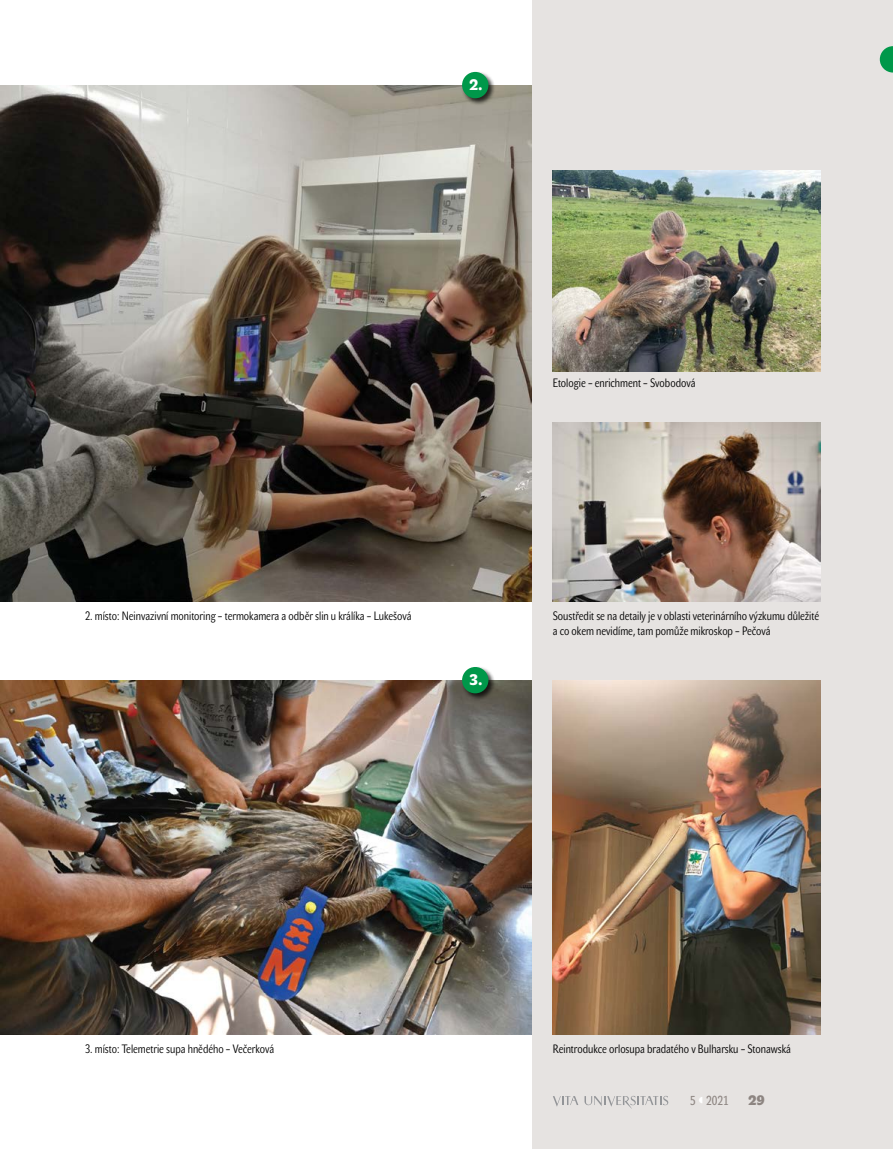
<style>
.page{position:relative;width:893px;height:1149px;background:#fff}
.page>*{position:absolute;margin:0;border:0;box-sizing:border-box;transform-origin:0 0}
.Normální{font:15px "John Sans Black Pro";color:#fff}
.t1{font:700 13.5px "John Sans Heavy Pro";color:#8d8581}
.t2{font:12.9px "John Sans Cond Text Pro";color:#8d8581}
.popisek{font:12px/15.8px "John Sans Cond Lite Pro";color:#000}
</style>
<div class="page">
<div style="left:0;top:0;width:893px;height:1148px;background:#e6e3e1"></div>
<div style="left:0;top:0;width:531px;height:1148px;background:#fff"></div>
<svg style="left:880px;top:46px;width:13px;height:26px"></svg>
<img style="left:0;top:85px;width:531px;height:516px">
<img style="left:0;top:680px;width:531px;height:354px">
<img style="left:553px;top:680px;width:268px;height:354px">
<img style="left:553px;top:170px;width:268px;height:201px">
<img style="left:553px;top:422px;width:268px;height:179px">
<svg style="left:553px;top:1096px;width:25px;height:10px"></svg>
<svg style="left:584px;top:1095px;width:84px;height:13px"></svg>
<div style="left:461px;top:71px;width:35px;height:35px;background:#000;opacity:.75"></div>
<div style="left:462px;top:72px;width:26px;height:26px;background:#00984a;border-radius:50%"></div>
<div style="left:461px;top:666px;width:35px;height:34px;background:#000;opacity:.75"></div>
<div style="left:462px;top:666px;width:26px;height:27px;background:#00984a;border-radius:50%"></div>
<p class="Normální" style="left:469px;top:76px;width:15px">2.</p>
<p class="popisek" style="left:553px;top:375px;width:144px">Etologie – enrichment – Svobodová</p>
<p class="popisek" style="left:85px;top:607px;width:328px">2. místo: Neinvazivní monitoring – termokamera a odběr slin u králíka – Lukešová</p>
<p class="Normální" style="left:469px;top:671px;width:15px">3.</p>
<p class="popisek" style="left:553px;top:607px;width:268px">Soustředit se na detaily je v oblasti veterinárního výzkumu důležité a co okem nevidíme, tam pomůže mikroskop – Pečová</p>
<p class="popisek" style="left:85px;top:1040px;width:191px">3. místo: Telemetrie supa hnědého – Večerková</p>
<p class="popisek" style="left:553px;top:1040px;width:240px">Reintrodukce orlosupa bradatého v Bulharsku – Stonawská</p>
<p class="t2" style="left:690px;top:1092px;width:7px">5</p>
<p class="t1" style="left:748px;top:1092px;width:18px">29</p>
<p class="t2" style="left:706px;top:1092px;width:24px">2021</p>
</div>
